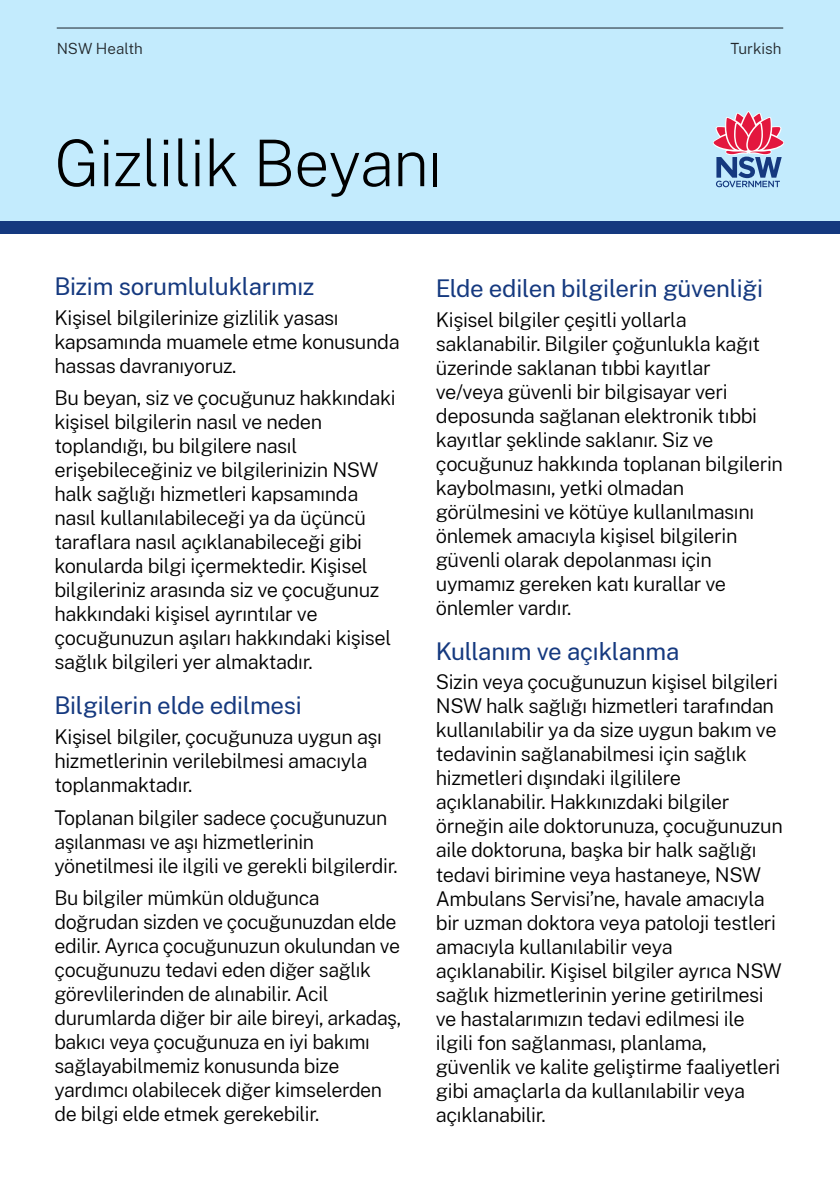
<style>
.page{position:relative;width:840px;height:1191px;background:#fff}
.page>*{position:absolute;margin:0;border:0;box-sizing:border-box;transform-origin:0 0}
.t1{font:200 64.4px "Public Sans NSW";letter-spacing:-.015em;color:#000}
.t2{font:24px "Public Sans NSW";letter-spacing:-.01em;color:#15397f}
.t3{font:300 20px/24px "Public Sans NSW";letter-spacing:-.02em;color:#000}
.t4{font:300 15.2px "Public Sans NSW";color:#22272b}
</style>
<div class="page">
<div style="left:0;top:0;width:839px;height:233px;background:#15397f"></div>
<div style="left:0;top:0;width:839px;height:220px;background:#c3ebfd"></div>
<hr style="left:57px;top:28px;width:725px;height:1px;background:#22272b">
<svg style="left:713px;top:111px;width:70px;height:76px"></svg>
<p class="t4" style="left:57px;top:37px;width:88px">NSW Health</p>
<p class="t4" style="left:730px;top:37px;width:52px">Turkish</p>
<h1 class="t1" style="left:54px;top:116px;width:389px">Gizlilik Beyanı</h1>
<p class="t2" style="left:54px;top:269px;width:261px">Bizim sorumluluklarımız</p>
<p class="t3" style="left:54px;top:304px;width:346px">Kişisel bilgilerinize gizlilik yasası kapsamında muamele etme konusunda hassas davranıyoruz.</p>
<p class="t3" style="left:54px;top:385px;width:342px">Bu beyan, siz ve çocuğunuz hakkındaki kişisel bilgilerin nasıl ve neden toplandığı, bu bilgilere nasıl erişebileceğiniz ve bilgilerinizin NSW halk sağlığı hizmetleri kapsamında nasıl kullanılabileceği ya da üçüncü taraflara nasıl açıklanabileceği gibi konularda bilgi içermektedir. Kişisel bilgileriniz arasında siz ve çocuğunuz hakkındaki kişisel ayrıntılar ve çocuğunuzun aşıları hakkındaki kişisel sağlık bilgileri yer almaktadır.</p>
<p class="t2" style="left:54px;top:688px;width:249px">Bilgilerin elde edilmesi</p>
<p class="t3" style="left:54px;top:723px;width:329px">Kişisel bilgiler, çocuğunuza uygun aşı hizmetlerinin verilebilmesi amacıyla toplanmaktadır.</p>
<p class="t3" style="left:54px;top:804px;width:344px">Toplanan bilgiler sadece çocuğunuzun aşılanması ve aşı hizmetlerinin yönetilmesi ile ilgili ve gerekli bilgilerdir.</p>
<p class="t3" style="left:54px;top:884px;width:348px">Bu bilgiler mümkün olduğunca doğrudan sizden ve çocuğunuzdan elde edilir. Ayrıca çocuğunuzun okulundan ve çocuğunuzu tedavi eden diğer sağlık görevlilerinden de alınabilir. Acil durumlarda diğer bir aile bireyi, arkadaş, bakıcı veya çocuğunuza en iyi bakımı sağlayabilmemiz konusunda bize yardımcı olabilecek diğer kimselerden de bilgi elde etmek gerekebilir.</p>
<p class="t2" style="left:435px;top:270px;width:328px">Elde edilen bilgilerin güvenliği</p>
<p class="t3" style="left:435px;top:306px;width:348px">Kişisel bilgiler çeşitli yollarla saklanabilir. Bilgiler çoğunlukla kağıt üzerinde saklanan tıbbi kayıtlar ve/veya güvenli bir bilgisayar veri deposunda sağlanan elektronik tıbbi kayıtlar şeklinde saklanır. Siz ve çocuğunuz hakkında toplanan bilgilerin kaybolmasını, yetki olmadan görülmesini ve kötüye kullanılmasını önlemek amacıyla kişisel bilgilerin güvenli olarak depolanması için uymamız gereken katı kurallar ve önlemler vardır.</p>
<p class="t2" style="left:435px;top:633px;width:245px">Kullanım ve açıklanma</p>
<p class="t3" style="left:435px;top:669px;width:348px">Sizin veya çocuğunuzun kişisel bilgileri NSW halk sağlığı hizmetleri tarafından kullanılabilir ya da size uygun bakım ve tedavinin sağlanabilmesi için sağlık hizmetleri dışındaki ilgililere açıklanabilir. Hakkınızdaki bilgiler örneğin aile doktorunuza, çocuğunuzun aile doktoruna, başka bir halk sağlığı tedavi birimine veya hastaneye, NSW Ambulans Servisi’ne, havale amacıyla bir uzman doktora veya patoloji testleri amacıyla kullanılabilir veya açıklanabilir. Kişisel bilgiler ayrıca NSW sağlık hizmetlerinin yerine getirilmesi ve hastalarımızın tedavi edilmesi ile ilgili fon sağlanması, planlama, güvenlik ve kalite geliştirme faaliyetleri gibi amaçlarla da kullanılabilir veya açıklanabilir.</p>
</div>
